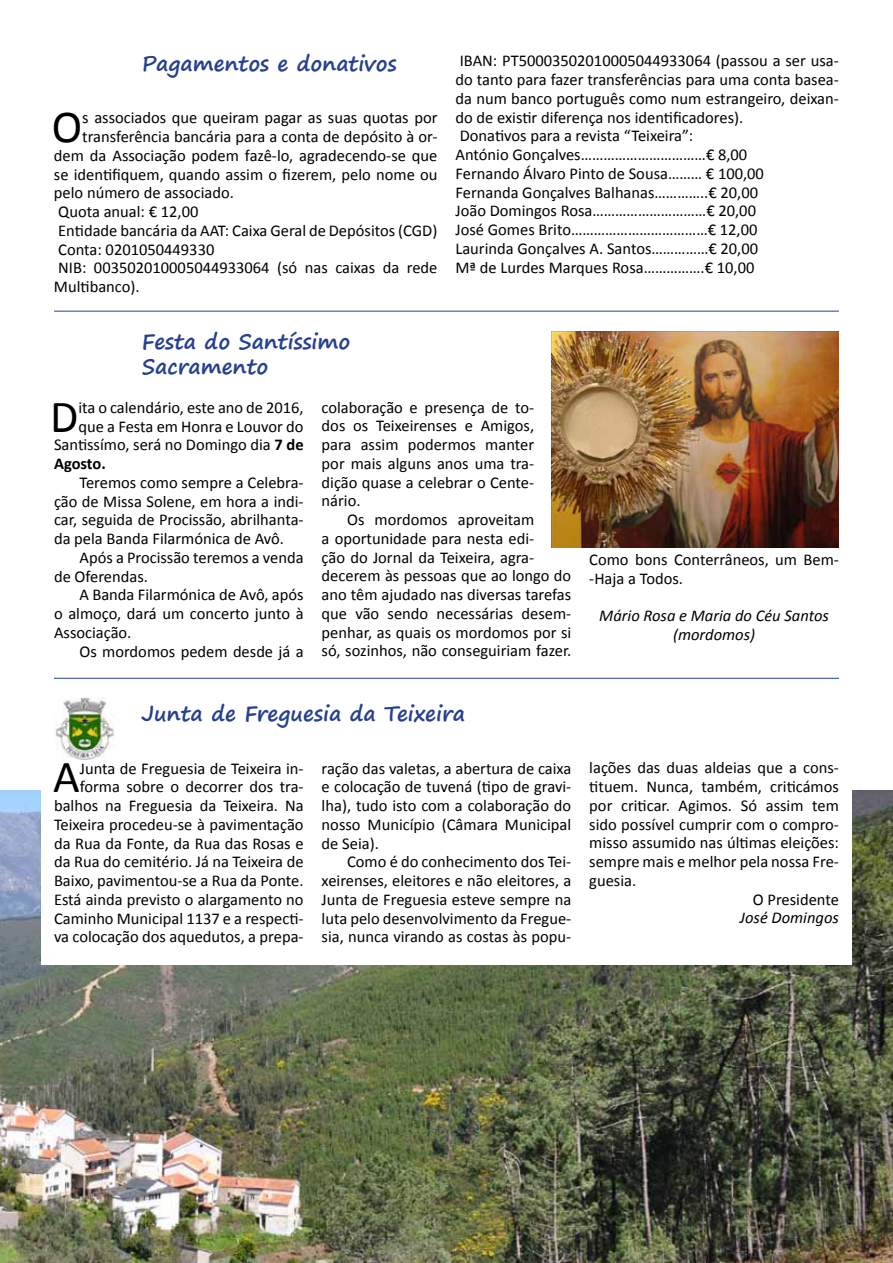
<style>
.page{position:relative;width:893px;height:1263px;background:#fff}
.page>*{position:absolute;margin:0;border:0;box-sizing:border-box;transform-origin:0 0}
.t1{font:46.05px "Calibri";color:#000}
.t2{font:700 21px/25.2px "Segoe Print";color:#25408f}
.t3{font:16.5px/18.8px "Calibri";color:#000;text-align:justify}
.t4{font:italic 16.5px/18.8px "Calibri";color:#000;text-align:center}
.t5{font:700 16.5px "Calibri";color:#000}
.s1{font-weight:700}
</style>
<div class="page">
<img style="left:0;top:791px;width:893px;height:472px">
<div style="left:41px;top:775px;width:810px;height:190px;background:#fff"></div>
<img style="left:551px;top:331px;width:288px;height:216px">
<img style="left:54px;top:697px;width:60px;height:63px">
<hr style="left:54px;top:678px;width:785px;height:1px;background:#25408f">
<hr style="left:54px;top:311px;width:785px;height:1px;background:#25408f">
<p class="t2" style="left:142px;top:50px;width:256px">Pagamentos e donativos</p>
<h1 class="t1" style="left:52px;top:98px;width:32px">O</h1>
<p class="t3" style="left:82px;top:109px;width:357px">s associados que queiram pagar as suas quotas por</p>
<p class="t3" style="left:82px;top:127px;width:357px">transferência bancária para a conta de depósito à or-</p>
<p class="t3" style="left:54px;top:146px;width:385px">dem da Associação podem fazê-lo, agradecendo-se que</p>
<p class="t3" style="left:54px;top:165px;width:385px">se identifiquem, quando assim o fizerem, pelo nome ou</p>
<p class="t3" style="left:54px;top:184px;width:182px">pelo número de associado.</p>
<p class="t3" style="left:58px;top:202px;width:142px">Quota anual: € 12,00</p>
<p class="t3" style="left:58px;top:221px;width:381px">Entidade bancária da AAT: Caixa Geral de Depósitos (CGD)</p>
<p class="t3" style="left:58px;top:240px;width:158px">Conta: 0201050449330</p>
<p class="t3" style="left:58px;top:259px;width:381px">NIB: 003502010005044933064 (só nas caixas da rede</p>
<p class="t3" style="left:54px;top:277px;width:87px">Multibanco).</p>
<p class="t2" style="left:142px;top:328px;width:210px">Festa do Santíssimo<br>Sacramento</p>
<p class="t3" style="left:455px;top:52px;width:385px;text-align:left">IBAN: PT50003502010005044933064 (passou a ser usa&shy;do tanto para fazer transferências para uma conta basea&shy;da num banco português como num estrangeiro, deixan&shy;do de existir diferença nos identificadores).<br>Donativos para a revista “Teixeira”:<br>António Gonçalves……………………………€ 8,00<br>Fernando Álvaro Pinto de Sousa……… € 100,00<br>Fernanda Gonçalves Balhanas…………..€ 20,00<br>João Domingos Rosa…………………………€ 20,00<br>José Gomes Brito………………………………€ 12,00<br>Laurinda Gonçalves A. Santos……………€ 20,00<br>Mª de Lurdes Marques Rosa…………….€ 10,00</p>
<h1 class="t1" style="left:50px;top:387px;width:24px">D</h1>
<p class="t3" style="left:78px;top:398px;width:227px">ita o calendário, este ano de 2016,</p>
<p class="t3" style="left:78px;top:417px;width:227px">que a Festa em Honra e Louvor do</p>
<p class="t3" style="left:54px;top:435px;width:251px">Santissímo, será no Domingo dia <span class="s1">7 de</span></p>
<p class="t5" style="left:54px;top:453px;width:53px">Agosto.</p>
<p class="t3" style="left:54px;top:473px;width:251px;text-indent:26px">Teremos como sempre a Celebra&shy;ção de Missa Solene, em hora a indi&shy;car, seguida de Procissão, abrilhanta&shy;da pela Banda Filarmónica de Avô.</p>
<p class="t3" style="left:54px;top:548px;width:251px;text-indent:26px">Após a Procissão teremos a venda de Oferendas.</p>
<p class="t3" style="left:54px;top:585px;width:251px;text-indent:26px">A Banda Filarmónica de Avô, após o almoço, dará um concerto junto à Associação.</p>
<p class="t3" style="left:80px;top:642px;width:226px">Os mordomos pedem desde já a</p>
<p class="t3" style="left:322px;top:398px;width:214px">colaboração e presença de to&shy;dos os Teixeirenses e Amigos, para assim podermos manter por mais alguns anos uma tra&shy;dição quase a celebrar o Cente&shy;nário.</p>
<p class="t3" style="left:322px;top:510px;width:251px;text-align:left;text-indent:26px">Os mordomos aproveitam<br>a oportunidade para nesta edi-<br>ção do Jornal da Teixeira, agra&shy;decerem às pessoas que ao longo do ano têm ajudado nas diversas tarefas que vão sendo necessárias desem&shy;penhar, as quais os mordomos por si só, sozinhos, não conseguiriam fazer.</p>
<p class="t2" style="left:142px;top:700px;width:325px">Junta de Freguesia da Teixeira</p>
<p class="t3" style="left:54px;top:759px;width:251px;text-align:right">Junta de Freguesia de Teixeira in&shy;forma sobre o decorrer dos tra&shy;balhos na Freguesia da Teixeira. Na Teixeira procedeu-se à pavimentação da Rua da Fonte, da Rua das Rosas e da Rua do cemitério. Já na Teixeira de Baixo, pavimentou-se a Rua da Ponte.<br>Está ainda previsto o alargamento no Caminho Municipal 1137 e a respecti&shy;va colocação dos aquedutos, a prepa-</p>
<p class="t3" style="left:322px;top:759px;width:251px">ração das valetas, a abertura de caixa e colocação de tuvená (tipo de gravi&shy;lha), tudo isto com a colaboração do nosso Município (Câmara Municipal de Seia).</p>
<h1 class="t1" style="left:53px;top:748px;width:28px">A</h1>
<p class="t3" style="left:322px;top:852px;width:251px;text-indent:26px">Como é do conhecimento dos Tei&shy;xeirenses, eleitores e não eleitores, a Junta de Freguesia esteve sempre na luta pelo desenvolvimento da Fregue&shy;sia, nunca virando as costas às popu-</p>
<p class="t3" style="left:589px;top:550px;width:251px">Como bons Conterrâneos, um Bem--Haja a Todos.</p>
<p class="t4" style="left:599px;top:606px;width:231px">Mário Rosa e Maria do Céu Santos (mordomos)</p>
<p class="t3" style="left:589px;top:759px;width:251px">lações das duas aldeias que a cons-</p>
<p class="t3" style="left:589px;top:777px;width:251px">tituem. Nunca, também, criticámos</p>
<p class="t3" style="left:589px;top:796px;width:251px">por criticar. Agimos. Só assim tem</p>
<p class="t3" style="left:589px;top:815px;width:251px">sido possível cumprir com o compro-</p>
<p class="t3" style="left:589px;top:834px;width:251px">misso assumido nas últimas eleições:</p>
<p class="t3" style="left:589px;top:852px;width:251px">sempre mais e melhor pela nossa Fre-</p>
<p class="t3" style="left:589px;top:871px;width:48px">guesia.</p>
<p class="t3" style="left:753px;top:890px;width:88px">O Presidente</p>
<p class="t4" style="left:740px;top:908px;width:101px">José Domingos</p>
</div>
